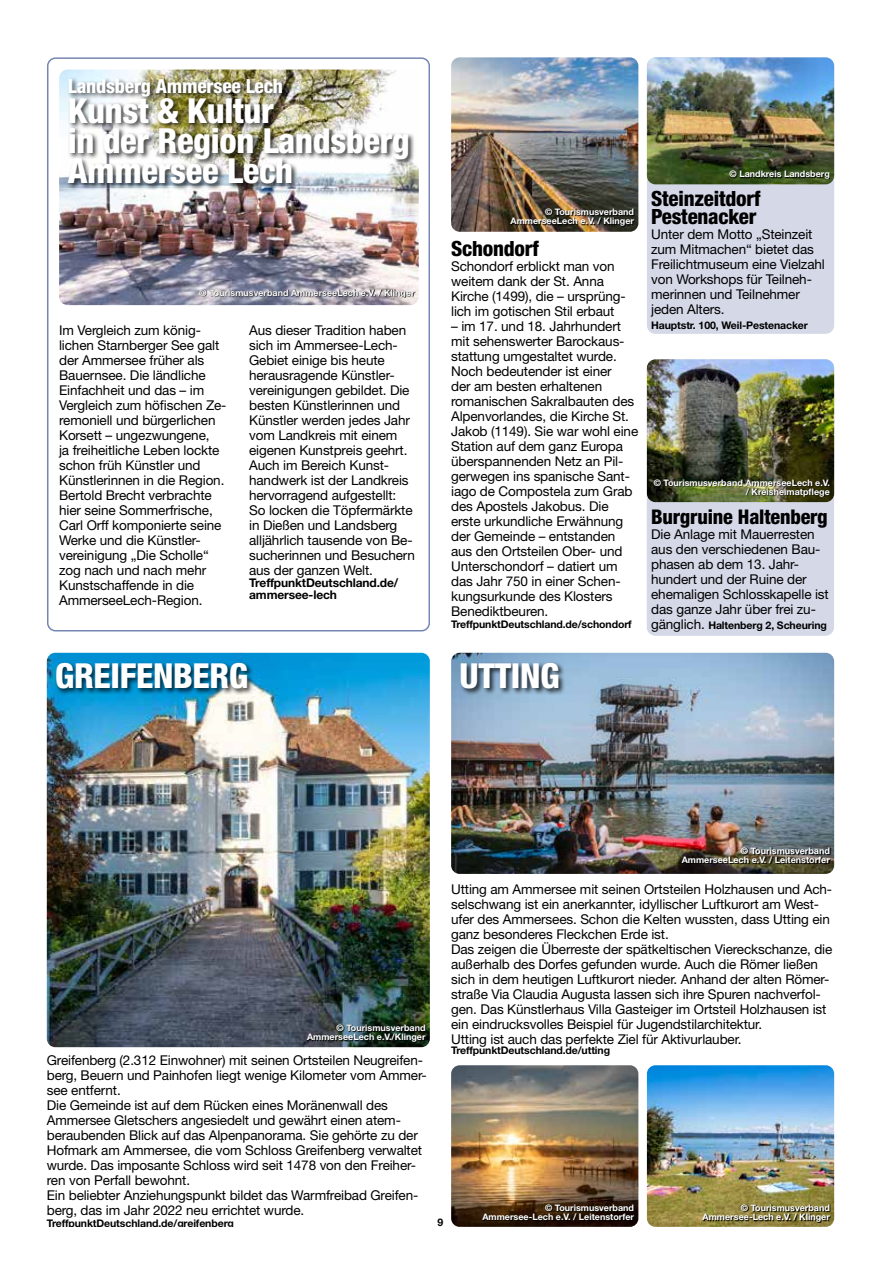
<style>
.page{position:relative;width:881px;height:1263px;background:#fff}
.page>*{position:absolute;margin:0;border:0;box-sizing:border-box;transform-origin:0 0}
.t1{font:800 condensed 34.5px/30px "Helvetica Neue LT";letter-spacing:-.01em;color:#fff}
.t2{font:800 condensed 21px/18px "Helvetica Neue LT";letter-spacing:-.01em;color:#000}
.t3{font:800 condensed 20.25px "Helvetica Neue LT";letter-spacing:-.01em;color:#000}
.t4{font:800 condensed 19.5px "Helvetica Neue LT";letter-spacing:-.01em;color:#fff}
.t5{font:13.5px/15px "Helvetica Neue LT";letter-spacing:-.01em;color:#000}
.t6{font:700 12px/12px "Helvetica Neue LT";letter-spacing:-.01em;color:#000}
.t7{font:700 10.5px "Helvetica Neue LT";letter-spacing:-.01em;color:#000}
.t8{font:700 9px/9px "Helvetica Neue LT";color:#fff;text-align:right}
.s1{font-weight:400;font-size:13.5px}
</style>
<div class="page">
<img style="left:451px;top:653px;width:382px;height:221px">
<img style="left:451px;top:1065px;width:187px;height:162px">
<img style="left:646px;top:1065px;width:187px;height:162px">
<svg style="left:482px;top:1204px;width:152px;height:17px;background:#261405"></svg>
<img style="left:681px;top:847px;width:149px;height:17px">
<div style="left:459px;top:661px;width:106px;height:35px;background:#000;opacity:.75"></div>
<svg style="left:702px;top:1204px;width:128px;height:19px;background:#6c632e"></svg>
<img style="left:59px;top:70px;width:359px;height:235px">
<div style="left:47px;top:57px;width:382px;height:574px;border:2px solid #7686b4;border-radius:8px"></div>
<svg style="left:199px;top:289px;width:216px;height:9px;background:#78757e"></svg>
<div style="left:66px;top:77px;width:349px;height:114px;background:#000;opacity:.75"></div>
<div style="left:646px;top:57px;width:187px;height:277px;background:#d4d8e7;border-radius:9px"></div>
<img style="left:646px;top:57px;width:187px;height:127px">
<svg style="left:729px;top:170px;width:100px;height:9px"></svg>
<div style="left:646px;top:359px;width:187px;height:277px;background:#d4d8e7;border-radius:9px"></div>
<img style="left:646px;top:359px;width:187px;height:143px">
<svg style="left:653px;top:479px;width:177px;height:18px;background:#3c421f"></svg>
<img style="left:451px;top:57px;width:187px;height:175px">
<img style="left:510px;top:208px;width:124px;height:18px">
<img style="left:47px;top:653px;width:382px;height:394px">
<svg style="left:307px;top:1024px;width:119px;height:18px;background:#202d2b"></svg>
<div style="left:55px;top:661px;width:199px;height:35px;background:#000;opacity:.75"></div>
<h3 class="t4" style="left:68px;top:74px;width:217px">Landsberg Ammersee Lech</h3>
<h1 class="t1" style="left:68px;top:95px;width:343px">Kunst &amp; Kultur<br>in der Region Landsberg<br>Ammersee Lech</h1>
<p class="t8" style="left:199px;top:288px;width:216px">© Tourismusverband AmmerseeLech e.V. / Klinger</p>
<p class="t5" style="left:59px;top:323px;width:169px">Im Vergleich zum könig&shy;lichen Starnberger See galt der Ammersee früher als<br>Bauernsee. Die ländliche<br>Einfachheit und das – im<br>Vergleich zum höfischen Ze&shy;remoniell und bürgerlichen<br>Korsett – ungezwungene,<br>ja freiheitliche Leben lockte schon früh Künstler und<br>Künstlerinnen in die Region.<br>Bertold Brecht verbrachte hier seine Sommerfrische,<br>Carl Orff komponierte seine<br>Werke und die Künstler&shy;vereinigung „Die Scholle“ zog nach und nach mehr<br>Kunstschaffende in die<br>AmmerseeLech-Region.</p>
<p class="t5" style="left:249px;top:323px;width:167px">Aus dieser Tradition haben sich im Ammersee-Lech-<br>Gebiet einige bis heute herausragende Künstler&shy;vereinigungen gebildet. Die besten Künstlerinnen und<br>Künstler werden jedes Jahr vom Landkreis mit einem eigenen Kunstpreis geehrt.<br>Auch im Bereich Kunst&shy;handwerk ist der Landkreis hervorragend aufgestellt:<br>So locken die Töpfermärkte in Dießen und Landsberg alljährlich tausende von Be&shy;sucherinnen und Besuchern aus der ganzen Welt.</p>
<p class="t6" style="left:249px;top:577px;width:151px">TreffpunktDeutschland.de/ ammersee-lech</p>
<h1 class="t1" style="left:55px;top:660px;width:194px">GREIFENBERG</h1>
<p class="t8" style="left:510px;top:207px;width:125px">© Tourismusverband<br>AmmerseeLech e.V. / Klinger</p>
<h2 class="t2" style="left:451px;top:239px;width:89px">Schondorf</h2>
<p class="t5" style="left:451px;top:259px;width:176px">Schondorf erblickt man von weitem dank der St. Anna<br>Kirche (1499), die – ursprüng&shy;lich im gotischen Stil erbaut</p>
<p class="t5" style="left:451px;top:319px;width:188px">– im 17. und 18. Jahrhundert mit sehenswerter Barockaus&shy;stattung umgestaltet wurde.<br>Noch bedeutender ist einer<br>der am besten erhaltenen romanischen Sakralbauten des<br>Alpenvorlandes, die Kirche St.<br>Jakob (1149). Sie war wohl eine<br>Station auf dem ganz Europa überspannenden Netz an Pil&shy;gerwegen ins spanische Sant&shy;iago de Compostela zum Grab des Apostels Jakobus. Die erste urkundliche Erwähnung der Gemeinde – entstanden aus den Ortsteilen Ober- und<br>Unterschondorf – datiert um das Jahr 750 in einer Schen&shy;kungsurkunde des Klosters<br>Benediktbeuren.</p>
<p class="t7" style="left:451px;top:618px;width:182px">TreffpunktDeutschland.de/schondorf</p>
<h1 class="t1" style="left:459px;top:660px;width:101px">UTTING</h1>
<p class="t8" style="left:729px;top:169px;width:102px">© Landkreis Landsberg</p>
<h2 class="t2" style="left:651px;top:189px;width:110px">Steinzeitdorf<br>Pestenacker</h2>
<p class="t5" style="left:651px;top:227px;width:175px">Unter dem Motto „Steinzeit zum Mitmachen“ bietet das<br>Freilichtmuseum eine Vielzahl von Workshops für Teilneh&shy;merinnen und Teilnehmer jeden Alters.</p>
<p class="t7" style="left:651px;top:319px;width:158px">Hauptstr. 100, Weil-Pestenacker</p>
<p class="t8" style="left:653px;top:478px;width:177px">© Tourismusverband AmmerseeLech e.V. / Kreisheimatpflege</p>
<h3 class="t3" style="left:651px;top:505px;width:178px">Burgruine Haltenberg</h3>
<p class="t5" style="left:651px;top:527px;width:179px">Die Anlage mit Mauerresten aus den verschiedenen Bau&shy;phasen ab dem 13. Jahr&shy;hundert und der Ruine der ehemaligen Schlosskapelle ist das ganze Jahr über frei zu-</p>
<p class="t7" style="left:651px;top:619px;width:177px"><span class="s1">gänglich.</span> Haltenberg 2, Scheuring</p>
<p class="t8" style="left:307px;top:1023px;width:120px">© Tourismusverband<br>AmmerseeLech e.V./Klinger</p>
<p class="t5" style="left:47px;top:1052px;width:381px">Greifenberg (2.312 Einwohner) mit seinen Ortsteilen Neugreifen&shy;berg, Beuern und Painhofen liegt wenige Kilometer vom Ammer&shy;see entfernt.<br>Die Gemeinde ist auf dem Rücken eines Moränenwall des Ammersee Gletschers angesiedelt und gewährt einen atem&shy;beraubenden Blick auf das Alpenpanorama. Sie gehörte zu der Hofmark am Ammersee, die vom Schloss Greifenberg verwaltet wurde. Das imposante Schloss wird seit 1478 von den Freiher&shy;ren von Perfall bewohnt.<br>Ein beliebter Anziehungspunkt bildet das Warmfreibad Greifen&shy;berg, das im Jahr 2022 neu errichtet wurde.</p>
<p class="t7" style="left:47px;top:1216px;width:189px">TreffpunktDeutschland.de/greifenberg</p>
<p class="t8" style="left:681px;top:846px;width:149px">© Tourismusverband<br>AmmerseeLech e.V. / Leitenstorfer</p>
<p class="t5" style="left:451px;top:881px;width:382px">Utting am Ammersee mit seinen Ortsteilen Holzhausen und Ach&shy;selschwang ist ein anerkannter, idyllischer Luftkurort am West&shy;ufer des Ammersees. Schon die Kelten wussten, dass Utting ein ganz besonderes Fleckchen Erde ist.<br>Das zeigen die Überreste der spätkeltischen Viereckschanze, die außerhalb des Dorfes gefunden wurde. Auch die Römer ließen sich in dem heutigen Luftkurort nieder. Anhand der alten Römer&shy;straße Via Claudia Augusta lassen sich ihre Spuren nachverfol&shy;gen. Das Künstlerhaus Villa Gasteiger im Ortsteil Holzhausen ist ein eindrucksvolles Beispiel für Jugendstilarchitektur.<br>Utting ist auch das perfekte Ziel für Aktivurlauber.</p>
<p class="t7" style="left:451px;top:1044px;width:160px">TreffpunktDeutschland.de/utting</p>
<p class="t7" style="left:437px;top:1216px;width:7px">9</p>
<p class="t8" style="left:482px;top:1203px;width:153px">© Tourismusverband<br>Ammersee-Lech e.V. / Leitenstorfer</p>
<p class="t8" style="left:702px;top:1203px;width:129px">© Tourismusverband<br>Ammersee-Lech e.V. / Klinger</p>
</div>
